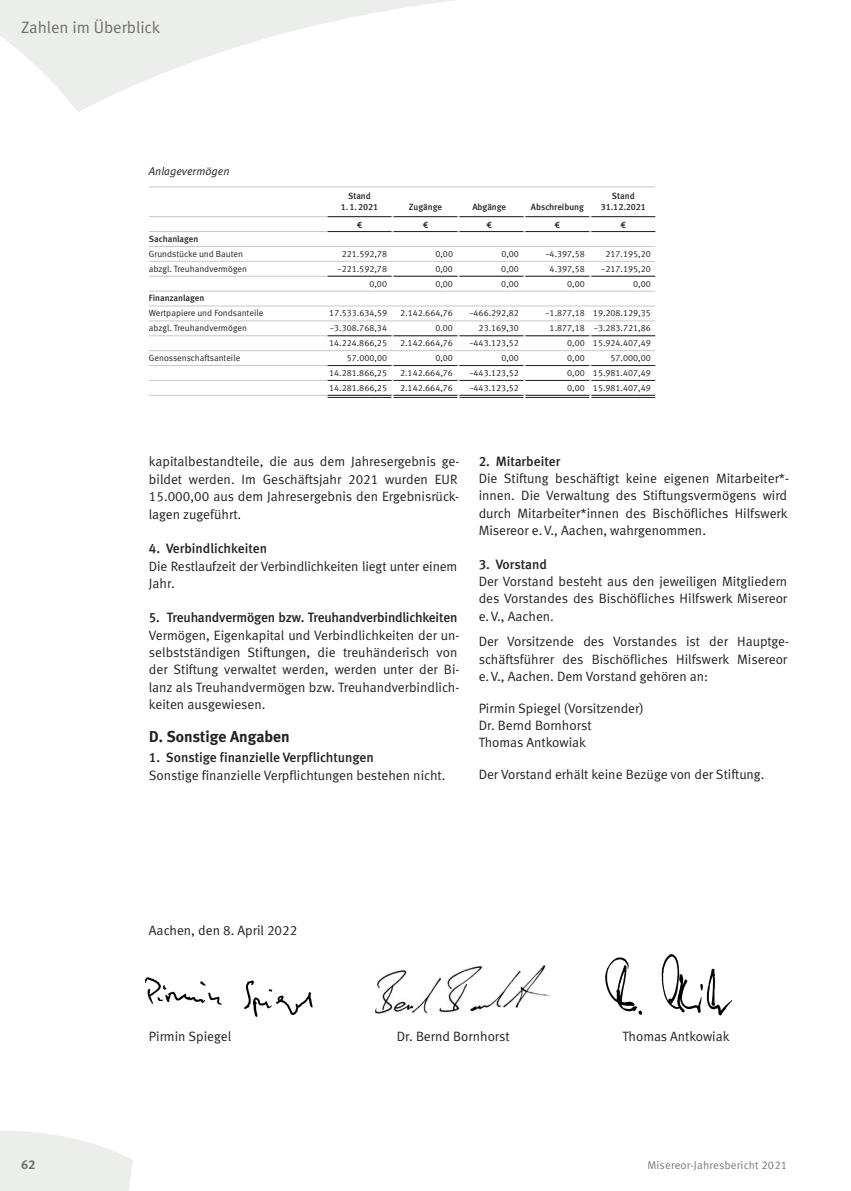
<style>
.page{position:relative;width:851px;height:1191px;background:#fff}
.page>*{position:absolute;margin:0;border:0;box-sizing:border-box;transform-origin:0 0}
.t1{font:16.5px "Meta Normal LF";color:#6f6e6f}
.t2{font:700 15.75px "Meta Plus";color:#222021}
.t3{font:13.5px/17.2px "Meta Normal LF";color:#222021}
.t4{font:13.5px "Meta Medium LF";letter-spacing:-.01em;color:#222021}
.t5{font:12.75px "Meta Bold LF";color:#6f6e6f}
.t6{font:11.25px "Meta Normal LF";letter-spacing:.015em;color:#7a797a}
.t7{font:italic 11.25px "Meta Normal LF";color:#222021}
.t8{font:9px "Meta Normal LF";color:#222021}
.t9{font:9px "Meta Normal LF";color:#222021;scale:.8 1}
.t10{font:9px "Meta Medium LF";color:#222021}
</style>
<div class="page">
<svg style="left:0;top:1131px;width:133px;height:60px"></svg>
<svg style="left:0;top:0;width:455px;height:112px"></svg>
<hr style="left:149px;top:216px;width:506px;height:1px;background:#c8c7c8">
<hr style="left:149px;top:187px;width:506px;height:1px;background:#c8c7c8">
<hr style="left:591px;top:216px;width:64px;height:1px;background:#222021">
<hr style="left:525px;top:216px;width:64px;height:1px;background:#222021">
<hr style="left:459px;top:216px;width:64px;height:1px;background:#222021">
<hr style="left:393px;top:216px;width:64px;height:1px;background:#222021">
<hr style="left:327px;top:216px;width:64px;height:1px;background:#222021">
<hr style="left:149px;top:231px;width:506px;height:1px;background:#c8c7c8">
<hr style="left:149px;top:246px;width:506px;height:1px;background:#c8c7c8">
<hr style="left:149px;top:261px;width:506px;height:1px;background:#c8c7c8">
<hr style="left:149px;top:276px;width:506px;height:1px;background:#c8c7c8">
<hr style="left:149px;top:291px;width:506px;height:1px;background:#c8c7c8">
<hr style="left:149px;top:306px;width:506px;height:1px;background:#c8c7c8">
<hr style="left:149px;top:320px;width:506px;height:1px;background:#c8c7c8">
<hr style="left:149px;top:335px;width:506px;height:1px;background:#c8c7c8">
<hr style="left:149px;top:350px;width:506px;height:1px;background:#c8c7c8">
<hr style="left:149px;top:365px;width:506px;height:1px;background:#c8c7c8">
<hr style="left:149px;top:380px;width:506px;height:1px;background:#c8c7c8">
<hr style="left:149px;top:395px;width:506px;height:1px;background:#c8c7c8">
<hr style="left:591px;top:231px;width:64px;height:1px;background:#222021">
<hr style="left:525px;top:231px;width:64px;height:1px;background:#222021">
<hr style="left:459px;top:231px;width:64px;height:1px;background:#222021">
<hr style="left:393px;top:231px;width:64px;height:1px;background:#222021">
<hr style="left:327px;top:231px;width:64px;height:1px;background:#222021">
<hr style="left:591px;top:335px;width:64px;height:1px;background:#222021">
<hr style="left:525px;top:335px;width:64px;height:1px;background:#222021">
<hr style="left:459px;top:335px;width:64px;height:1px;background:#222021">
<hr style="left:393px;top:335px;width:64px;height:1px;background:#222021">
<hr style="left:327px;top:335px;width:64px;height:1px;background:#222021">
<hr style="left:591px;top:365px;width:64px;height:1px;background:#222021">
<hr style="left:525px;top:365px;width:64px;height:1px;background:#222021">
<hr style="left:459px;top:365px;width:64px;height:1px;background:#222021">
<hr style="left:393px;top:365px;width:64px;height:1px;background:#222021">
<hr style="left:327px;top:365px;width:64px;height:1px;background:#222021">
<hr style="left:591px;top:380px;width:64px;height:1px;background:#222021">
<hr style="left:525px;top:380px;width:64px;height:1px;background:#222021">
<hr style="left:459px;top:380px;width:64px;height:1px;background:#222021">
<hr style="left:393px;top:380px;width:64px;height:1px;background:#222021">
<hr style="left:327px;top:380px;width:64px;height:1px;background:#222021">
<hr style="left:591px;top:276px;width:64px;height:1px;background:#222021">
<hr style="left:525px;top:276px;width:64px;height:1px;background:#222021">
<hr style="left:459px;top:276px;width:64px;height:1px;background:#222021">
<hr style="left:393px;top:276px;width:64px;height:1px;background:#222021">
<hr style="left:327px;top:276px;width:64px;height:1px;background:#222021">
<hr style="left:591px;top:395px;width:64px;height:1px;background:#222021">
<hr style="left:525px;top:395px;width:64px;height:1px;background:#222021">
<hr style="left:459px;top:395px;width:64px;height:1px;background:#222021">
<hr style="left:393px;top:395px;width:64px;height:1px;background:#222021">
<hr style="left:327px;top:395px;width:64px;height:1px;background:#222021">
<hr style="left:591px;top:397px;width:64px;height:1px;background:#222021">
<hr style="left:525px;top:397px;width:64px;height:1px;background:#222021">
<hr style="left:459px;top:397px;width:64px;height:1px;background:#222021">
<hr style="left:393px;top:397px;width:64px;height:1px;background:#222021">
<hr style="left:327px;top:397px;width:64px;height:1px;background:#222021">
<img style="left:145px;top:977px;width:168px;height:40px">
<img style="left:605px;top:954px;width:128px;height:62px">
<img style="left:375px;top:965px;width:174px;height:48px">
<p class="t1" style="left:21px;top:21px;width:140px">Zahlen im Überblick</p>
<p class="t7" style="left:149px;top:167px;width:82px">Anlagevermögen</p>
<p class="t10" style="left:348px;top:192px;width:24px">Stand</p>
<p class="t10" style="left:612px;top:192px;width:24px">Stand</p>
<p class="t10" style="left:341px;top:203px;width:39px">1. 1. 2021</p>
<p class="t10" style="left:409px;top:203px;width:35px">Zugänge</p>
<p class="t10" style="left:472px;top:203px;width:35px">Abgänge</p>
<p class="t10" style="left:531px;top:203px;width:54px">Abschreibung</p>
<p class="t10" style="left:600px;top:203px;width:47px">31.12.2021</p>
<p class="t10" style="left:356px;top:221px;width:7px">€</p>
<p class="t10" style="left:422px;top:221px;width:7px">€</p>
<p class="t10" style="left:486px;top:221px;width:7px">€</p>
<p class="t10" style="left:554px;top:221px;width:7px">€</p>
<p class="t10" style="left:620px;top:221px;width:7px">€</p>
<p class="t10" style="left:149px;top:235px;width:51px">Sachanlagen</p>
<p class="t8" style="left:149px;top:250px;width:96px">Grundstücke und Bauten</p>
<p class="t8" style="left:342px;top:250px;width:47px">221.592,78</p>
<p class="t8" style="left:435px;top:250px;width:19px">0,00</p>
<p class="t8" style="left:501px;top:250px;width:19px">0,00</p>
<p class="t9" style="left:545px;top:250px;width:51px">–4.397,58</p>
<p class="t8" style="left:605px;top:250px;width:47px">217.195,20</p>
<p class="t8" style="left:149px;top:265px;width:100px">abzgl. Treuhandvermögen</p>
<p class="t9" style="left:337px;top:265px;width:63px">–221.592,78</p>
<p class="t8" style="left:435px;top:265px;width:19px">0,00</p>
<p class="t8" style="left:501px;top:265px;width:19px">0,00</p>
<p class="t8" style="left:549px;top:265px;width:37px">4.397,58</p>
<p class="t9" style="left:601px;top:265px;width:63px">–217.195,20</p>
<p class="t8" style="left:369px;top:280px;width:19px">0,00</p>
<p class="t8" style="left:435px;top:280px;width:19px">0,00</p>
<p class="t8" style="left:501px;top:280px;width:19px">0,00</p>
<p class="t8" style="left:567px;top:280px;width:19px">0,00</p>
<p class="t8" style="left:633px;top:280px;width:19px">0,00</p>
<p class="t8" style="left:149px;top:325px;width:100px">abzgl. Treuhandvermögen</p>
<p class="t9" style="left:330px;top:325px;width:73px">–3.308.768,34</p>
<p class="t8" style="left:435px;top:325px;width:19px">0.00</p>
<p class="t8" style="left:478px;top:325px;width:42px">23.169,30</p>
<p class="t8" style="left:549px;top:325px;width:103px">1.877,18 –3.283.721,86</p>
<p class="t8" style="left:149px;top:354px;width:93px">Genossenschaftsanteile</p>
<p class="t8" style="left:347px;top:354px;width:42px">57.000,00</p>
<p class="t8" style="left:435px;top:354px;width:19px">0,00</p>
<p class="t8" style="left:501px;top:354px;width:19px">0,00</p>
<p class="t8" style="left:567px;top:354px;width:19px">0,00</p>
<p class="t8" style="left:610px;top:354px;width:42px">57.000,00</p>
<p class="t10" style="left:149px;top:294px;width:57px">Finanzanlagen</p>
<p class="t8" style="left:149px;top:310px;width:116px">Wertpapiere und Fondsanteile</p>
<p class="t8" style="left:329px;top:310px;width:59px">17.533.634,59</p>
<p class="t8" style="left:400px;top:310px;width:54px">2.142.664,76</p>
<p class="t9" style="left:469px;top:310px;width:63px">–466.292,82</p>
<p class="t9" style="left:545px;top:310px;width:133px">–1.877,18 19.208.129,35</p>
<p class="t8" style="left:329px;top:340px;width:59px">14.224.866,25</p>
<p class="t8" style="left:400px;top:340px;width:54px">2.142.664,76</p>
<p class="t9" style="left:469px;top:340px;width:63px">–443.123,52</p>
<p class="t8" style="left:567px;top:340px;width:85px">0,00 15.924.407,49</p>
<p class="t8" style="left:329px;top:369px;width:59px">14.281.866,25</p>
<p class="t8" style="left:400px;top:369px;width:54px">2.142.664,76</p>
<p class="t9" style="left:469px;top:369px;width:63px">–443.123,52</p>
<p class="t8" style="left:567px;top:369px;width:85px">0,00 15.981.407,49</p>
<p class="t8" style="left:329px;top:384px;width:59px">14.281.866,25</p>
<p class="t8" style="left:400px;top:384px;width:54px">2.142.664,76</p>
<p class="t9" style="left:469px;top:384px;width:63px">–443.123,52</p>
<p class="t8" style="left:567px;top:384px;width:85px">0,00 15.981.407,49</p>
<p class="t3" style="left:149px;top:453px;width:312px">kapitalbestandteile, die aus dem Jahresergebnis ge&shy;bildet werden. Im Geschäftsjahr 2021 wurden EUR 15.000,00 aus dem Jahresergebnis den Ergebnisrück&shy;lagen zugeführt.</p>
<p class="t4" style="left:149px;top:543px;width:120px">4. Verbindlichkeiten</p>
<p class="t3" style="left:149px;top:558px;width:310px">Die Restlaufzeit der Verbindlichkeiten liegt unter einem<br>Jahr.</p>
<p class="t4" style="left:149px;top:612px;width:310px">5. Treuhandvermögen bzw. Treuhandverbindlichkeiten</p>
<p class="t3" style="left:149px;top:627px;width:312px">Vermögen, Eigenkapital und Verbindlichkeiten der un&shy;selbstständigen Stiftungen, die treuhänderisch von der Stiftung verwaltet werden, werden unter der Bi&shy;lanz als Treuhandvermögen bzw. Treuhandverbindlich&shy;keiten ausgewiesen.</p>
<p class="t2" style="left:149px;top:730px;width:142px">D. Sonstige Angaben</p>
<p class="t4" style="left:149px;top:752px;width:226px">1. Sonstige finanzielle Verpflichtungen</p>
<p class="t3" style="left:149px;top:767px;width:298px">Sonstige finanzielle Verpflichtungen bestehen nicht.</p>
<p class="t4" style="left:478px;top:456px;width:83px">2. Mitarbeiter</p>
<p class="t3" style="left:478px;top:471px;width:312px">Die Stiftung beschäftigt keine eigenen Mitarbeiter*- innen. Die Verwaltung des Stiftungsvermögens wird durch Mitarbeiter*innen des Bischöfliches Hilfswerk Misereor e. V., Aachen, wahrgenommen.</p>
<p class="t4" style="left:478px;top:559px;width:70px">3. Vorstand</p>
<p class="t3" style="left:478px;top:573px;width:310px;text-align:justify">Der Vorstand besteht aus den jeweiligen Mitgliedern des Vorstandes des Bischöfliches Hilfswerk Misereor e. V., Aachen.</p>
<p class="t3" style="left:478px;top:634px;width:312px">Der Vorsitzende des Vorstandes ist der Hauptge&shy;schäftsführer des Bischöfliches Hilfswerk Misereor e. V., Aachen. Dem Vorstand gehören an:</p>
<p class="t3" style="left:478px;top:700px;width:166px">Pirmin Spiegel (Vorsitzender)<br>Dr. Bernd Bornhorst<br>Thomas Antkowiak</p>
<p class="t3" style="left:478px;top:767px;width:287px">Der Vorstand erhält keine Bezüge von der Stiftung.</p>
<p class="t3" style="left:149px;top:923px;width:150px">Aachen, den 8. April 2022</p>
<p class="t3" style="left:149px;top:1029px;width:84px">Pirmin Spiegel</p>
<p class="t3" style="left:397px;top:1029px;width:114px">Dr. Bernd Bornhorst</p>
<p class="t3" style="left:622px;top:1029px;width:109px">Thomas Antkowiak</p>
<p class="t5" style="left:21px;top:1159px;width:16px">62</p>
<p class="t6" style="left:647px;top:1161px;width:141px">Misereor-Jahresbericht 2021</p>
</div>
